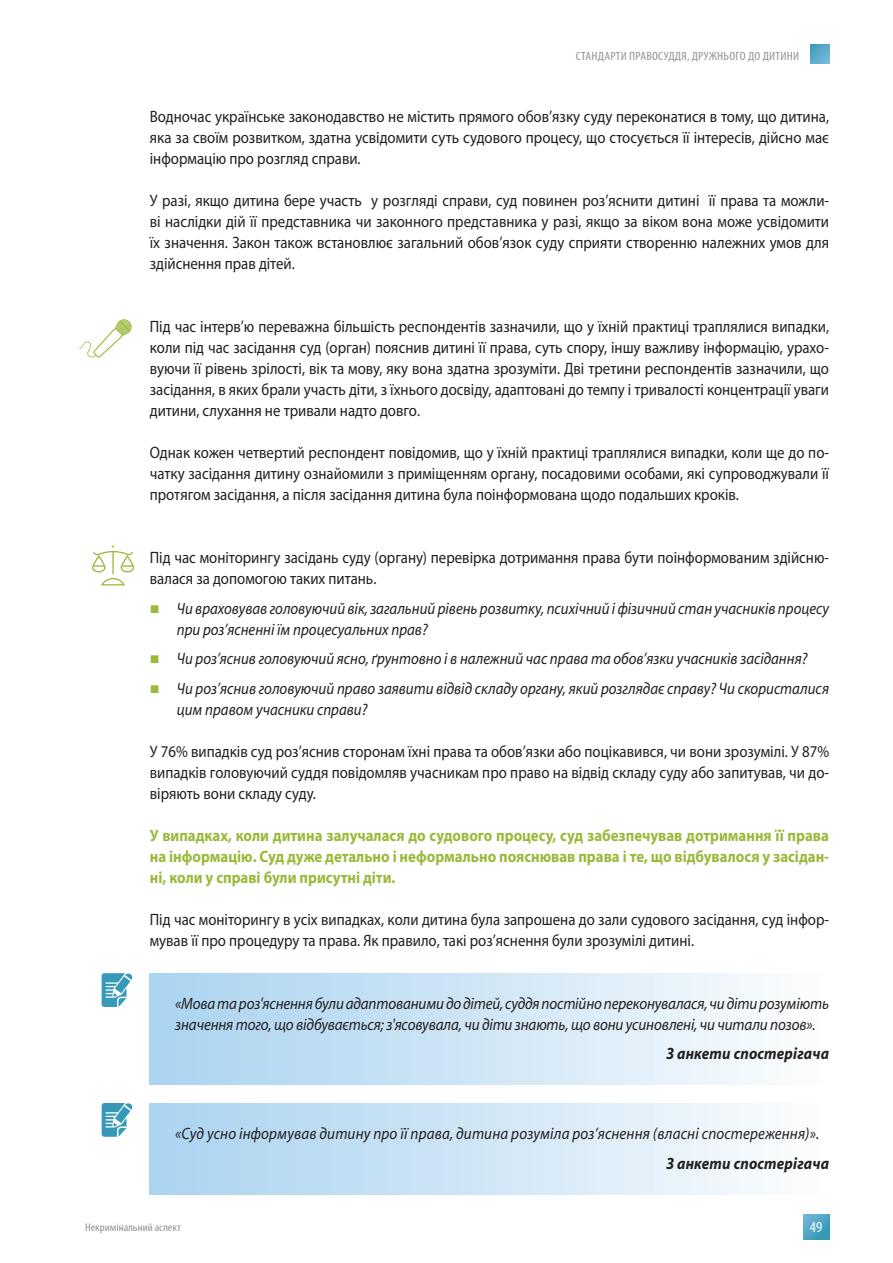
<style>
.page{position:relative;width:893px;height:1263px;background:#fff}
.page>*{position:absolute;margin:0;border:0;box-sizing:border-box;transform-origin:0 0}
.t1{font:16.5px/21px "Myriad Pro";color:#231f20;text-align:justify;scale:.9 1}
.t2{font:italic 16.5px/21px "Myriad Pro";color:#231f20;scale:.9 1}
.t3{font:italic 16.5px/21px "Myriad Pro";color:#231f20;scale:.91 1}
.t4{font:700 16.5px/21px "Myriad Pro";color:#9ab93b;text-align:justify;scale:.9 1}
.t5{font:italic 700 16.5px "Myriad Pro";letter-spacing:.01em;color:#231f20;scale:.91 1}
.t6{font:condensed 15px "Myriad Pro";color:#fff;scale:1.1 1}
.t7{font:condensed 12px "Myriad Pro";letter-spacing:.02em;color:#939598;scale:1.1 1}
.t8{font:condensed 11.25px "Myriad Pro";color:#939598;scale:1.1 1}
</style>
<div class="page">
<svg style="left:803px;top:1214px;width:26px;height:25px"></svg>
<svg style="left:810px;top:45px;width:19px;height:19px"></svg>
<div style="left:150px;top:1103px;width:679px;height:91px;background:linear-gradient(to right,#a9d2ef,#fcfdfe)"></div>
<div style="left:150px;top:973px;width:679px;height:111px;background:linear-gradient(to right,#a9d2ef,#fcfdfe)"></div>
<svg style="left:102px;top:1103px;width:31px;height:34px"></svg>
<svg style="left:102px;top:973px;width:31px;height:34px"></svg>
<svg style="left:79px;top:319px;width:53px;height:39px"></svg>
<svg style="left:92px;top:546px;width:42px;height:39px"></svg>
<p class="t7" style="left:576px;top:49px;width:205px">СТАНДАРТИ ПРАВОСУДДЯ, ДРУЖНЬОГО ДО ДИТИНИ</p>
<p class="t1" style="left:150px;top:106px;width:756px">Водночас українське законодавство не містить прямого обов’язку суду переконатися в тому, що дитина, яка за своїм розвитком, здатна усвідомити суть судового процесу, що стосується її інтересів, дійсно має інформацію про розгляд справи.</p>
<p class="t1" style="left:150px;top:190px;width:756px">У разі, якщо дитина бере участь у розгляді справи, суд повинен роз’яснити дитині її права та можли&shy;ві наслідки дій її представника чи законного представника у разі, якщо за віком вона може усвідомити їх значення. Закон також встановлює загальний обов’язок суду сприяти створенню належних умов для здійснення прав дітей.</p>
<p class="t1" style="left:150px;top:316px;width:756px">Під час інтерв’ю переважна більшість респондентів зазначили, що у їхній практиці траплялися випадки, коли під час засідання суд (орган) пояснив дитині її права, суть спору, іншу важливу інформацію, урахо&shy;вуючи її рівень зрілості, вік та мову, яку вона здатна зрозуміти. Дві третини респондентів зазначили, що засідання, в яких брали участь діти, з їхнього досвіду, адаптовані до темпу і тривалості концентрації уваги дитини, слухання не тривали надто довго.</p>
<p class="t1" style="left:150px;top:442px;width:756px">Однак кожен четвертий респондент повідомив, що у їхній практиці траплялися випадки, коли ще до по&shy;чатку засідання дитину ознайомили з приміщенням органу, посадовими особами, які супроводжували її протягом засідання, а після засідання дитина була поінформована щодо подальших кроків.</p>
<p class="t1" style="left:150px;top:547px;width:756px">Під час моніторингу засідань суду (органу) перевірка дотримання права бути поінформованим здійсню&shy;валася за допомогою таких питань.</p>
<p class="t2" style="left:177px;top:597px;width:726px">Чи враховував головуючий вік, загальний рівень розвитку, психічний і фізичний стан учасників процесу при роз’ясненні їм процесуальних прав?</p>
<p class="t2" style="left:177px;top:644px;width:726px;line-height:29.5px">Чи роз’яснив головуючий ясно, ґрунтовно і в належний час права та обов’язки учасників засідання?<br>Чи роз’яснив головуючий право заявити відвід складу органу, який розглядає справу? Чи скористалися</p>
<p class="t2" style="left:177px;top:698px;width:213px">цим правом учасники справи?</p>
<p class="t1" style="left:150px;top:740px;width:756px">У 76% випадків суд роз’яснив сторонам їхні права та обов’язки або поцікавився, чи вони зрозумілі. У 87% випадків головуючий суддя повідомляв учасникам про право на відвід складу суду або запитував, чи до&shy;віряють вони складу суду.</p>
<p class="t4" style="left:150px;top:824px;width:756px">У випадках, коли дитина залучалася до судового процесу, суд забезпечував дотримання її права на інформацію. Суд дуже детально і неформально пояснював права і те, що відбувалося у засідан&shy;ні, коли у справі були присутні діти.</p>
<p class="t1" style="left:150px;top:908px;width:756px">Під час моніторингу в усіх випадках, коли дитина була запрошена до зали судового засідання, суд інфор&shy;мував її про процедуру та права. Як правило, такі роз’яснення були зрозумілі дитині.</p>
<p class="t3" style="left:175px;top:992px;width:720px">«Мова та роз'яснення були адаптованими до дітей, суддя постійно переконувалася, чи діти розуміють значення того, що відбувається; з'ясовувала, чи діти знають, що вони усиновлені, чи читали позов».</p>
<p class="t5" style="left:667px;top:1043px;width:180px">З анкети спостерігача</p>
<p class="t3" style="left:175px;top:1123px;width:709px">«Суд усно інформував дитину про її права, дитина розуміла роз’яснення (власні спостереження)».</p>
<p class="t5" style="left:667px;top:1152px;width:180px">З анкети спостерігача</p>
<p class="t8" style="left:85px;top:1220px;width:89px">Некримінальний аспект</p>
<p class="t6" style="left:810px;top:1218px;width:13px">49</p>
</div>
